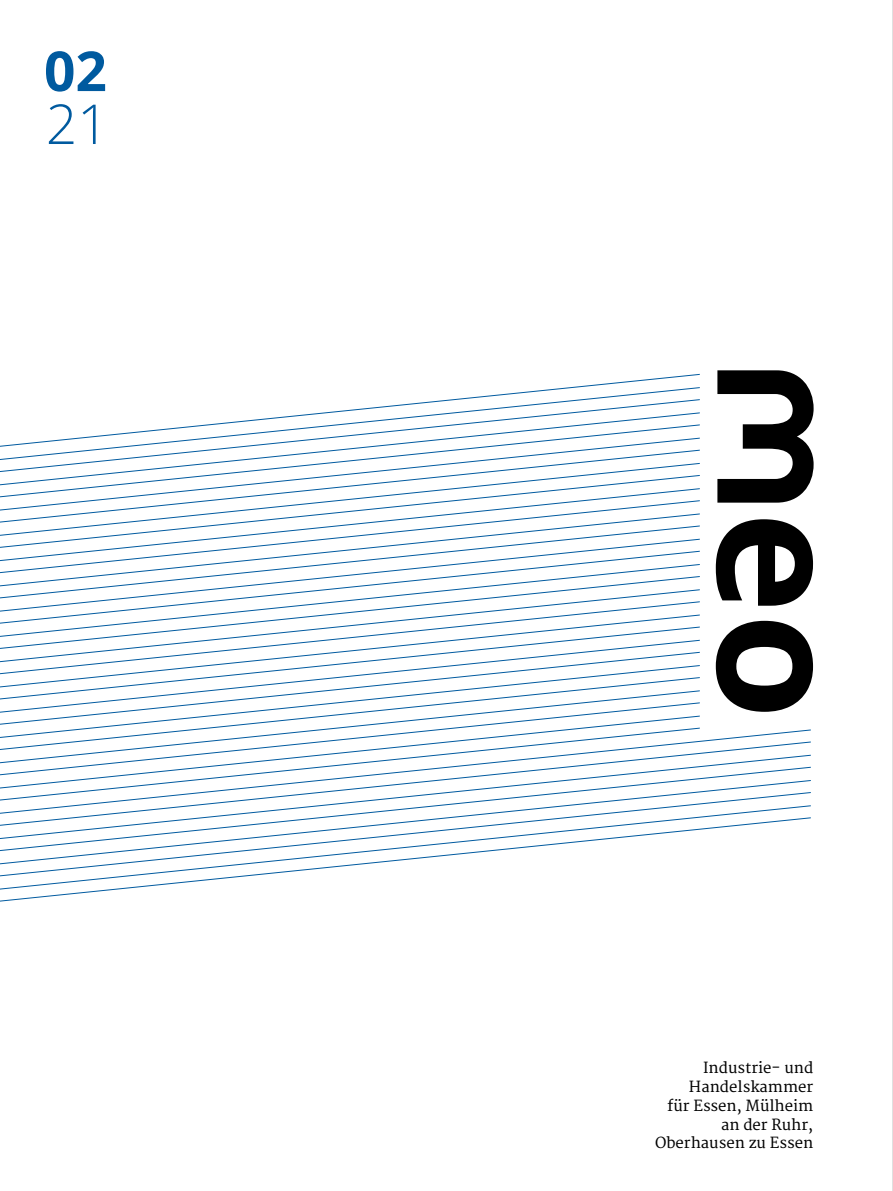
<style>
.page{position:relative;width:893px;height:1191px;background:#fff}
.page>*{position:absolute;margin:0;border:0;box-sizing:border-box;transform-origin:0 0}
.t1{font:300 55.05px "Open Sans";color:#005a9f}
.t2{font:700 55.05px "Open Sans";color:#005a9f}
.t3{font:15px/18.6px "Merriweather";color:#000;text-align:right}
</style>
<div class="page">
<svg style="left:436px;top:375px;width:264px;height:26px"></svg>
<svg style="left:193px;top:401px;width:507px;height:25px"></svg>
<svg style="left:0;top:426px;width:700px;height:25px"></svg>
<svg style="left:0;top:451px;width:700px;height:25px"></svg>
<svg style="left:0;top:586px;width:700px;height:17px"></svg>
<svg style="left:0;top:574px;width:700px;height:12px"></svg>
<svg style="left:0;top:476px;width:700px;height:98px"></svg>
<svg style="left:83px;top:776px;width:647px;height:3px"></svg>
<svg style="left:0;top:713px;width:811px;height:63px"></svg>
<svg style="left:0;top:701px;width:700px;height:12px"></svg>
<svg style="left:0;top:603px;width:700px;height:98px"></svg>
<svg style="left:0;top:877px;width:239px;height:12px"></svg>
<svg style="left:0;top:779px;width:811px;height:98px"></svg>
<svg style="left:700px;top:502px;width:114px;height:232px"></svg>
<svg style="left:716px;top:621px;width:97px;height:91px"></svg>
<svg style="left:716px;top:519px;width:97px;height:86px"></svg>
<svg style="left:717px;top:370px;width:97px;height:132px"></svg>
<hr style="left:892px;top:0;width:1px;height:1191px;background:#000">
<h1 class="t2" style="left:44px;top:32px;width:64px">02</h1>
<h1 class="t1" style="left:46px;top:86px;width:64px">21</h1>
<p class="t3" style="left:655px;top:1059px;width:160px">Industrie- und<br>Handelskammer<br>für Essen, Mülheim an der Ruhr,<br>Oberhausen zu Essen</p>
</div>
